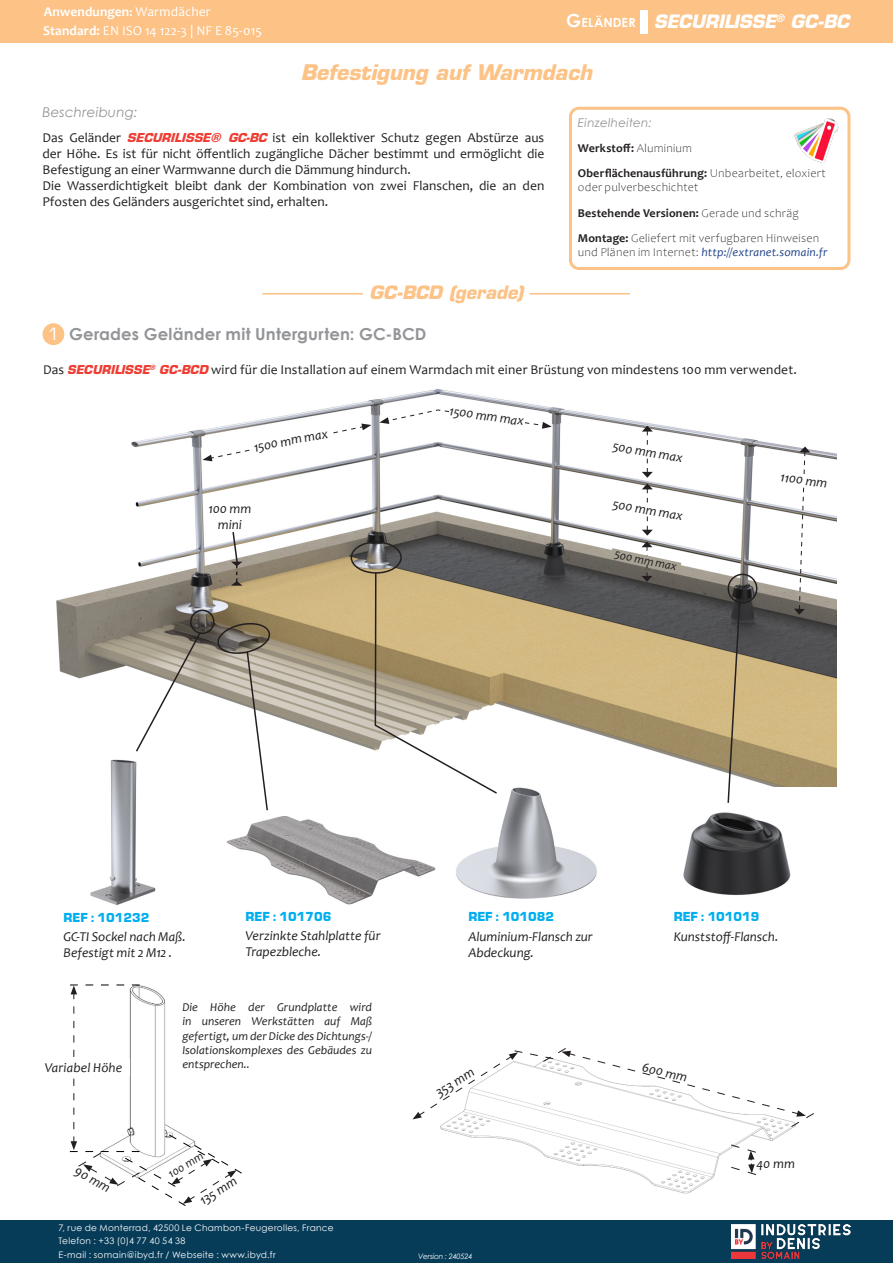
<style>
.page{position:relative;width:893px;height:1263px;background:#fff}
.page>*{position:absolute;margin:0;border:0;box-sizing:border-box;transform-origin:0 0}
.t1{font:italic 700 21px "Eurostile LT Std";letter-spacing:-.005em;color:#fcc286}
.t2{font:italic 700 18px "Eurostile LT Std";letter-spacing:-.01em;color:#fff}
.t3{font:italic 700 18px "Eurostile LT Std";color:#fcc286}
.t4{font:700 16.5px "Century Gothic";letter-spacing:.01em;color:#939598}
.t5{font:16.5px "Eurostile";color:#fff}
.t6{font:13.5px/16.2px "Candara";color:#231f20;text-align:justify}
.t7{font:italic 13.5px/16.2px "Candara";color:#231f20;text-align:center}
.t8{font:13.5px/18.9px "Candara";color:#fff}
.t9{font:900 13.5px "Eurostile Becker";color:#00aeef}
.t10{font:italic 13.5px "Century Gothic";letter-spacing:.015em;color:#939598}
.t11{font:700 12.6px "Century Gothic";letter-spacing:.01em;color:#fff}
.t12{font:italic 12px/14.4px "Candara";letter-spacing:.005em;color:#231f20;text-align:justify}
.t13{font:300 12px/25.2px "Candara";letter-spacing:.02em;color:#231f20}
.t14{font:700 12px/25.2px "Candara";letter-spacing:.015em;color:#231f20}
.t15{font:italic 12px "Candara";letter-spacing:.015em;color:#21428a}
.t16{font:italic 12px "Century Gothic";letter-spacing:.02em;color:#939598}
.t17{font:9px/13.5px "Century Gothic";letter-spacing:.03em;color:#fff}
.t18{font:italic 7.5px "Century Gothic";letter-spacing:-.025em;color:#fff}
.s1{font-weight:700}
.s2{font-weight:700;font-size:12px}
.s3{font-size:18px}
.s4{font-family:"Eurostile";font-weight:900;font-style:italic;color:#ee3e34}
.s5{font-weight:300}
.s6{font-weight:300;font-style:normal;color:#231f20}
.s7{font-family:"Eurostile LT Std";font-weight:700;font-style:italic;font-size:12px;color:#ee3e34}
</style>
<div class="page">
<div style="left:0;top:0;width:893px;height:43px;background:#fcc286"></div>
<div style="left:640px;top:10px;width:8px;height:23px;background:#fff"></div>
<div style="left:569px;top:107px;width:281px;height:163px;border:3px solid #fcc286;border-radius:9px"></div>
<img style="left:794px;top:118px;width:45px;height:45px">
<div style="left:0;top:1220px;width:893px;height:43px;background:#073c59"></div>
<img style="left:731px;top:1224px;width:119px;height:35px">
<hr style="left:262px;top:293px;width:101px;height:1px;background:#fcc286">
<hr style="left:529px;top:293px;width:101px;height:1px;background:#fcc286">
<img style="left:56px;top:389px;width:780px;height:397px">
<svg style="left:231px;top:530px;width:12px;height:56px"></svg>
<div style="left:43px;top:323px;width:21px;height:22px;background:#fcc286;border-radius:50%"></div>
<svg style="left:202px;top:423px;width:169px;height:38px"></svg>
<svg style="left:379px;top:405px;width:173px;height:24px"></svg>
<svg style="left:602px;top:426px;width:92px;height:156px"></svg>
<img style="left:683px;top:812px;width:108px;height:83px">
<img style="left:456px;top:784px;width:148px;height:115px">
<img style="left:440px;top:1127px;width:354px;height:67px">
<div style="left:190px;top:610px;width:25px;height:24px;border:2px solid #231f20;border-radius:50%"></div>
<div style="left:728px;top:574px;width:29px;height:30px;border:2px solid #231f20;border-radius:50%"></div>
<svg style="left:727px;top:601px;width:14px;height:202px;background:#9c8f74"></svg>
<svg style="left:134px;top:631px;width:68px;height:122px"></svg>
<svg style="left:217px;top:622px;width:54px;height:189px"></svg>
<svg style="left:374px;top:571px;width:125px;height:224px"></svg>
<svg style="left:731px;top:1144px;width:25px;height:31px"></svg>
<svg style="left:412px;top:1048px;width:402px;height:79px"></svg>
<img style="left:59px;top:756px;width:137px;height:149px">
<img style="left:227px;top:816px;width:209px;height:89px">
<svg style="left:70px;top:985px;width:172px;height:221px"></svg>
<svg style="left:774px;top:446px;width:60px;height:169px"></svg>
<div style="left:351px;top:541px;width:51px;height:33px;border:2px solid #231f20;border-radius:50%"></div>
<p class="t8" style="left:43px;top:2px;width:220px"><span class="s1">Anwendungen</span><span class="s2">:</span> Warmdächer<br><span class="s1">Standard:</span> EN ISO 14 122-3 | NF E 85-015</p>
<p class="t11" style="left:566px;top:13px;width:71px"><span class="s3">G</span>ELÄNDER</p>
<p class="t1" style="left:301px;top:59px;width:293px">Befestigung auf Warmdach</p>
<h2 class="t2" style="left:654px;top:10px;width:197px">SECURILISSE<sup>®</sup> GC-BC</h2>
<p class="t10" style="left:43px;top:103px;width:96px">Beschreibung:</p>
<p class="t6" style="left:43px;top:129px;width:503px">Das Geländer <span class="s4">SECURILISSE® GC-BC</span> ist ein kollektiver Schutz gegen Abstürze aus der Höhe. Es ist für nicht öffentlich zugängliche Dächer bestimmt und ermöglicht die Befestigung an einer Warmwanne durch die Dämmung hindurch.</p>
<p class="t6" style="left:43px;top:178px;width:503px">Die Wasserdichtigkeit bleibt dank der Kombination von zwei Flanschen, die an den<br>Pfosten des Geländers ausgerichtet sind, erhalten.</p>
<p class="t3" style="left:370px;top:281px;width:155px">GC-BCD (gerade)</p>
<p class="t16" style="left:578px;top:114px;width:75px">Einzelheiten:</p>
<p class="t14" style="left:578px;top:135px;width:249px">Werkstoff: <span class="s5">Aluminium<br></span>Oberflächenausführung: <span class="s5">Unbearbeitet, eloxiert</span></p>
<p class="t13" style="left:578px;top:175px;width:243px">oder pulverbeschichtet<br><span class="s1">Bestehende Versionen:</span> Gerade und schräg<br><span class="s1">Montage:</span> Geliefert mit verfugbaren Hinweisen</p>
<p class="t15" style="left:578px;top:245px;width:251px"><span class="s6">und Plänen im Internet:</span> http://extranet.somain.fr</p>
<p class="t5" style="left:48px;top:324px;width:13px">1</p>
<p class="t4" style="left:69px;top:322px;width:359px">Gerades Geländer mit Untergurten: GC-BCD</p>
<p class="t6" style="left:43px;top:361px;width:755px">Das <span class="s7">SECURILISSE</span><sup>®</sup> <span class="s7">GC-BCD</span> wird für die Installation auf einem Warmdach mit einer Brüstung von mindestens 100 mm verwendet.</p>
<p class="t7" style="left:252px;top:439px;width:77px;rotate:-11deg">1500 mm max</p>
<p class="t7" style="left:209px;top:500px;width:44px">100 mm mini</p>
<p class="t7" style="left:451px;top:402px;width:77px;rotate:8deg">1500 mm max</p>
<p class="t7" style="left:614px;top:438px;width:72px;rotate:10deg">500 mm max</p>
<p class="t7" style="left:614px;top:496px;width:72px;rotate:10deg">500 mm max</p>
<p class="t12" style="left:616px;top:546px;width:65px;rotate:12deg">500 mm max</p>
<p class="t7" style="left:782px;top:468px;width:49px;rotate:9deg">1100 mm</p>
<p class="t9" style="left:64px;top:910px;width:87px">REF : 101232</p>
<p class="t7" style="left:64px;top:928px;width:124px">GC-TI Sockel nach Maß.</p>
<p class="t7" style="left:64px;top:945px;width:110px">Befestigt mit 2 M12 .</p>
<p class="t9" style="left:246px;top:909px;width:87px">REF : 101706</p>
<p class="t7" style="left:246px;top:927px;width:136px">Verzinkte Stahlplatte für</p>
<p class="t7" style="left:246px;top:944px;width:77px">Trapezbleche.</p>
<p class="t7" style="left:45px;top:1059px;width:79px">Variabel Höhe</p>
<p class="t7" style="left:80px;top:1162px;width:40px;rotate:30deg">90 mm</p>
<p class="t12" style="left:182px;top:999px;width:191px">Die Höhe der Grundplatte wird in unseren Werkstätten auf Maß gefertigt, um der Dicke des Dichtungs-/ Isolationskomplexes des Gebäudes zu entsprechen..</p>
<p class="t12" style="left:165px;top:1169px;width:40px;rotate:-32deg">100 mm</p>
<p class="t7" style="left:196px;top:1195px;width:43px;rotate:-32deg">135 mm</p>
<p class="t17" style="left:58px;top:1221px;width:277px">7, rue de Monterrad, 42500 Le Chambon-Feugerolles, France<br>Telefon : +33 (0)4 77 40 54 38<br>E-mail : somain@ibyd.fr / Webseite : www.ibyd.fr</p>
<p class="t9" style="left:468px;top:909px;width:87px">REF : 101082</p>
<p class="t7" style="left:468px;top:928px;width:126px">Aluminium-Flansch zur</p>
<p class="t7" style="left:468px;top:944px;width:67px">Abdeckung.</p>
<p class="t7" style="left:432px;top:1086px;width:44px;rotate:-32deg">353 mm</p>
<p class="t18" style="left:418px;top:1250px;width:56px">Version : 240524</p>
<p class="t9" style="left:674px;top:909px;width:87px">REF : 101019</p>
<p class="t7" style="left:674px;top:928px;width:106px">Kunststoff-Flansch.</p>
<p class="t7" style="left:645px;top:1059px;width:47px;rotate:14deg">600 mm</p>
<p class="t7" style="left:756px;top:1155px;width:40px">40 mm</p>
</div>
